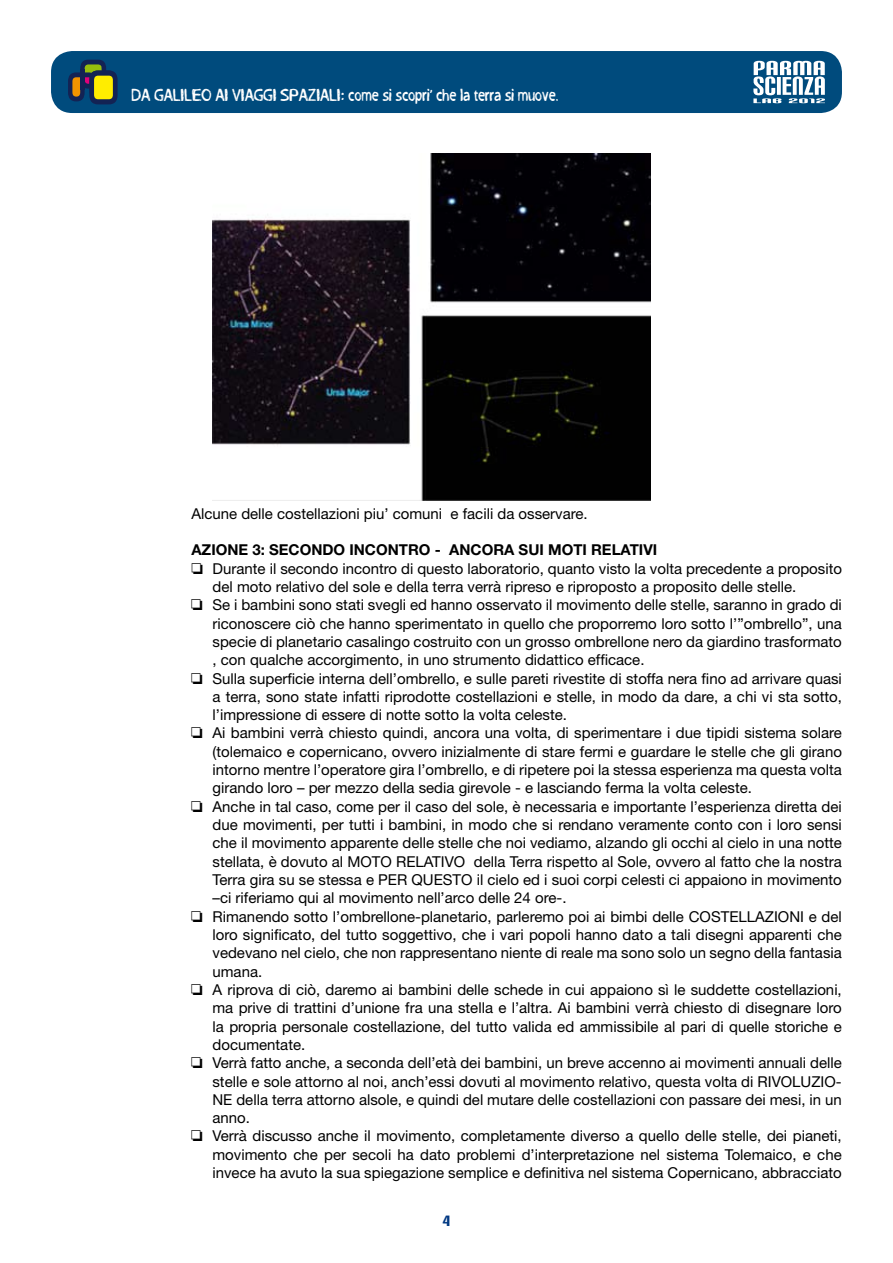
<style>
.page{position:relative;width:893px;height:1263px;background:#fff}
.page>*{position:absolute;margin:0;border:0;box-sizing:border-box;transform-origin:0 0}
.t1{font:18px "Carbon Block";color:#003882}
.t2{font:15px "Helvetica Neue";color:#000}
.t3{font:700 15px "Helvetica Neue";color:#000}
.t4{font:13.5px "Grog Binge";letter-spacing:.01em;color:#fff}
.s1{font-family:"Monotype Sorts"}
</style>
<div class="page">
<div style="left:51px;top:51px;width:791px;height:62px;background:#004b7d;border-radius:21px"></div>
<svg style="left:68px;top:60px;width:50px;height:44px"></svg>
<svg style="left:753px;top:61px;width:72px;height:42px"></svg>
<img style="left:213px;top:153px;width:437px;height:347px">
<p class="t4" style="left:132px;top:88px;width:428px">Da Galileo ai viaggi spaziali: come si scopri’ che la terra si muove.</p>
<p class="t2" style="left:191px;top:504px;width:398px">Alcune delle costellazioni piu’ comuni e facili da osservare.</p>
<p class="t3" style="left:191px;top:541px;width:467px">AZIONE 3: SECONDO INCONTRO - ANCORA SUI MOTI RELATIVI</p>
<p class="t2" style="left:191px;top:559px;width:652px"><span class="s1">R</span> Durante il secondo incontro di questo laboratorio, quanto visto la volta precedente a proposito</p>
<p class="t2" style="left:213px;top:578px;width:585px">del moto relativo del sole e della terra verrà ripreso e riproposto a proposito delle stelle.</p>
<p class="t2" style="left:191px;top:596px;width:652px"><span class="s1">R</span> Se i bambini sono stati svegli ed hanno osservato il movimento delle stelle, saranno in grado di</p>
<p class="t2" style="left:213px;top:614px;width:631px">riconoscere ciò che hanno sperimentato in quello che proporremo loro sotto l’”ombrello”, una</p>
<p class="t2" style="left:213px;top:633px;width:631px">specie di planetario casalingo costruito con un grosso ombrellone nero da giardino trasformato</p>
<p class="t2" style="left:213px;top:651px;width:433px">, con qualche accorgimento, in uno strumento didattico efficace.</p>
<p class="t2" style="left:191px;top:669px;width:652px"><span class="s1">R</span> Sulla superficie interna dell’ombrello, e sulle pareti rivestite di stoffa nera fino ad arrivare quasi</p>
<p class="t2" style="left:213px;top:687px;width:631px">a terra, sono state infatti riprodotte costellazioni e stelle, in modo da dare, a chi vi sta sotto,</p>
<p class="t2" style="left:213px;top:706px;width:356px">l’impressione di essere di notte sotto la volta celeste.</p>
<p class="t2" style="left:191px;top:724px;width:652px"><span class="s1">R</span> Ai bambini verrà chiesto quindi, ancora una volta, di sperimentare i due tipidi sistema solare</p>
<p class="t2" style="left:213px;top:742px;width:631px">(tolemaico e copernicano, ovvero inizialmente di stare fermi e guardare le stelle che gli girano</p>
<p class="t2" style="left:213px;top:761px;width:631px">intorno mentre l’operatore gira l’ombrello, e di ripetere poi la stessa esperienza ma questa volta</p>
<p class="t2" style="left:213px;top:779px;width:541px">girando loro – per mezzo della sedia girevole - e lasciando ferma la volta celeste.</p>
<p class="t2" style="left:191px;top:797px;width:652px"><span class="s1">R</span> Anche in tal caso, come per il caso del sole, è necessaria e importante l’esperienza diretta dei</p>
<p class="t2" style="left:213px;top:816px;width:631px">due movimenti, per tutti i bambini, in modo che si rendano veramente conto con i loro sensi</p>
<p class="t2" style="left:213px;top:834px;width:631px">che il movimento apparente delle stelle che noi vediamo, alzando gli occhi al cielo in una notte</p>
<p class="t2" style="left:213px;top:852px;width:631px">stellata, è dovuto al MOTO RELATIVO della Terra rispetto al Sole, ovvero al fatto che la nostra</p>
<p class="t2" style="left:213px;top:871px;width:631px">Terra gira su se stessa e PER QUESTO il cielo ed i suoi corpi celesti ci appaiono in movimento</p>
<p class="t2" style="left:213px;top:889px;width:355px">–ci riferiamo qui al movimento nell’arco delle 24 ore-.</p>
<p class="t2" style="left:191px;top:907px;width:652px"><span class="s1">R</span> Rimanendo sotto l’ombrellone-planetario, parleremo poi ai bimbi delle COSTELLAZIONI e del</p>
<p class="t2" style="left:213px;top:926px;width:631px">loro significato, del tutto soggettivo, che i vari popoli hanno dato a tali disegni apparenti che</p>
<p class="t2" style="left:213px;top:944px;width:631px">vedevano nel cielo, che non rappresentano niente di reale ma sono solo un segno della fantasia</p>
<p class="t2" style="left:213px;top:962px;width:51px">umana.</p>
<p class="t2" style="left:191px;top:981px;width:652px"><span class="s1">R</span> A riprova di ciò, daremo ai bambini delle schede in cui appaiono sì le suddette costellazioni,</p>
<p class="t2" style="left:212px;top:999px;width:631px">ma prive di trattini d’unione fra una stella e l’altra. Ai bambini verrà chiesto di disegnare loro</p>
<p class="t2" style="left:212px;top:1017px;width:631px">la propria personale costellazione, del tutto valida ed ammissibile al pari di quelle storiche e</p>
<p class="t2" style="left:212px;top:1035px;width:94px">documentate.</p>
<p class="t2" style="left:191px;top:1054px;width:652px"><span class="s1">R</span> Verrà fatto anche, a seconda dell’età dei bambini, un breve accenno ai movimenti annuali delle</p>
<p class="t2" style="left:212px;top:1072px;width:631px">stelle e sole attorno al noi, anch’essi dovuti al movimento relativo, questa volta di RIVOLUZIO-</p>
<p class="t2" style="left:212px;top:1090px;width:631px">NE della terra attorno alsole, e quindi del mutare delle costellazioni con passare dei mesi, in un</p>
<p class="t2" style="left:212px;top:1109px;width:39px">anno.</p>
<p class="t2" style="left:191px;top:1127px;width:652px"><span class="s1">R</span> Verrà discusso anche il movimento, completamente diverso a quello delle stelle, dei pianeti,</p>
<p class="t2" style="left:212px;top:1145px;width:631px">movimento che per secoli ha dato problemi d’interpretazione nel sistema Tolemaico, e che</p>
<p class="t2" style="left:212px;top:1164px;width:631px">invece ha avuto la sua spiegazione semplice e definitiva nel sistema Copernicano, abbracciato</p>
<p class="t1" style="left:443px;top:1212px;width:9px">4</p>
</div>
